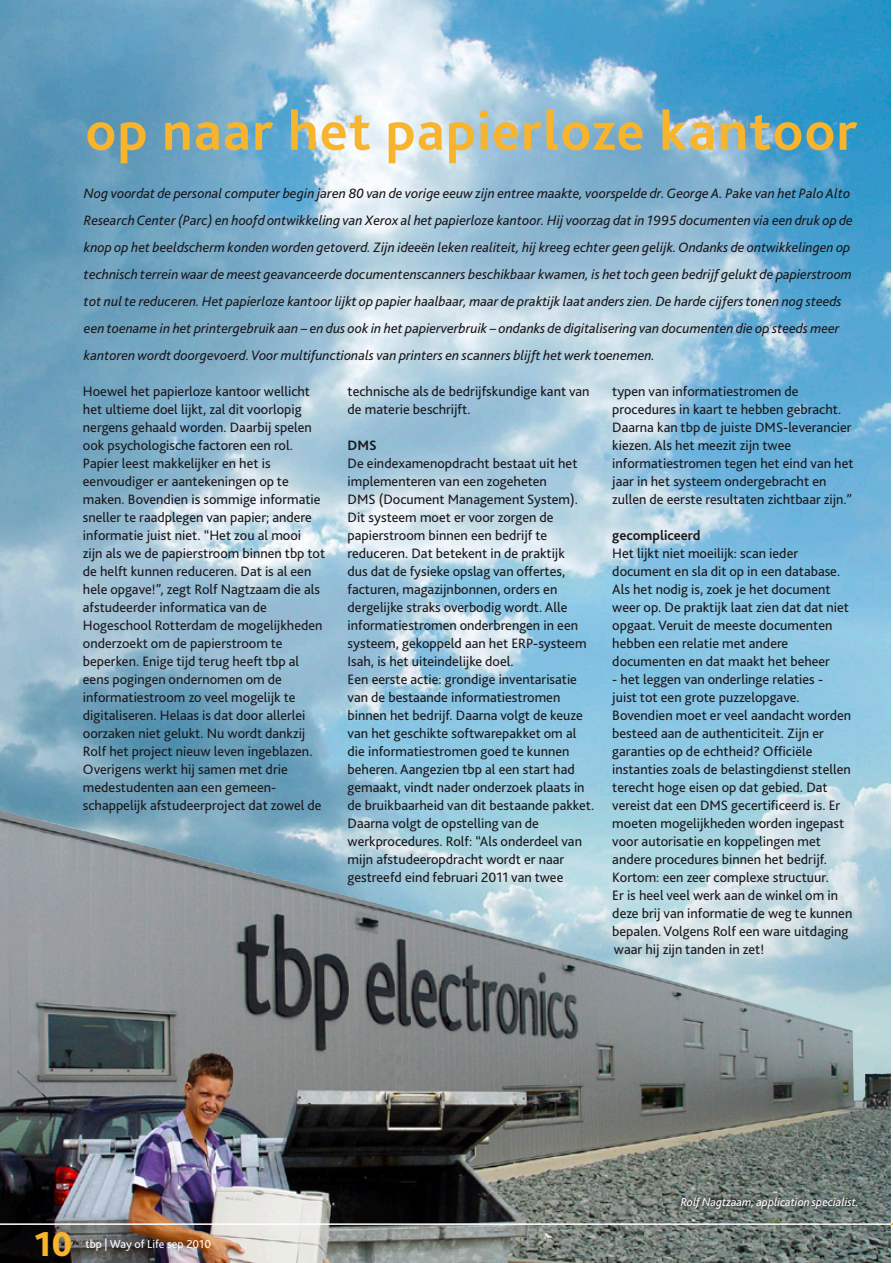
<style>
.page{position:relative;width:893px;height:1263px;background:#fff}
.page>*{position:absolute;margin:0;border:0;box-sizing:border-box;transform-origin:0 0}
.t1{font:700 57px "Bliss 2";letter-spacing:.02em;color:#f8b42c}
.t2{font:800 36px "Bliss 2";color:#f8b42c}
.t3{font:14.25px/18px "Bliss 2";color:#1a171c}
.t4{font:italic 14.25px/27px "Bliss 2";color:#1a171c}
.t5{font:700 14.25px "Bliss 2";color:#1a171c}
.t6{font:italic 12px "Bliss 2";color:#fff}
.t7{font:12px "Bliss 2";color:#fff}
</style>
<div class="page">
<img style="left:0;top:0;width:891px;height:810px">
<img style="left:0;top:810px;width:891px;height:453px">
<hr style="left:0;top:1223px;width:891px;height:2px;background:#fff">
<svg style="left:676px;top:1193px;width:185px;height:20px;background:#5f6965"></svg>
<h1 class="t1" style="left:85px;top:95px;width:773px">op naar het papierloze kantoor</h1>
<p class="t4" style="left:84px;top:179px;width:770px">Nog voordat de personal computer begin jaren 80 van de vorige eeuw zijn entree maakte, voorspelde dr. George A. Pake van het Palo Alto Research Center (Parc) en hoofd ontwikkeling van Xerox al het papierloze kantoor. Hij voorzag dat in 1995 documenten via een druk op de knop op het beeldscherm konden worden getoverd. Zijn ideeën leken realiteit, hij kreeg echter geen gelijk. Ondanks de ontwikkelingen op technisch terrein waar de meest geavanceerde documentenscanners beschikbaar kwamen, is het toch geen bedrijf gelukt de papierstroom tot nul te reduceren. Het papierloze kantoor lijkt op papier haalbaar, maar de praktijk laat anders zien. De harde cijfers tonen nog steeds een toename in het printergebruik aan – en dus ook in het papierverbruik – ondanks de digitalisering van documenten die op steeds meer kantoren wordt doorgevoerd. Voor multifunctionals van printers en scanners blijft het werk toenemen.</p>
<p class="t3" style="left:83px;top:382px;width:244px">Hoewel het papierloze kantoor wellicht het ultieme doel lijkt, zal dit voorlopig nergens gehaald worden. Daarbij spelen ook psychologische factoren een rol.<br>Papier leest makkelijker en het is eenvoudiger er aantekeningen op te maken. Bovendien is sommige informatie sneller te raadplegen van papier; andere informatie juist niet. “Het zou al mooi<br>zijn als we de papierstroom binnen tbp tot de helft kunnen reduceren. Dat is al een hele opgave!”, zegt Rolf Nagtzaam die als afstudeerder informatica van de Hogeschool Rotterdam de mogelijkheden onderzoekt om de papierstroom te beperken. Enige tijd terug heeft tbp al eens pogingen ondernomen om de informatiestroom zo veel mogelijk te digitaliseren. Helaas is dat door allerlei oorzaken niet gelukt. Nu wordt dankzij Rolf het project nieuw leven ingeblazen.<br>Overigens werkt hij samen met drie medestudenten aan een gemeen&shy;schappelijk afstudeerproject dat zowel de</p>
<p class="t3" style="left:348px;top:382px;width:244px">technische als de bedrijfskundige kant van de materie beschrijft.</p>
<p class="t5" style="left:348px;top:436px;width:31px">DMS</p>
<p class="t3" style="left:348px;top:454px;width:248px">De eindexamenopdracht bestaat uit het implementeren van een zogeheten<br>DMS (Document Management System).<br>Dit systeem moet er voor zorgen de papierstroom binnen een bedrijf te reduceren. Dat betekent in de praktijk<br>dus dat de fysieke opslag van offertes, facturen, magazijnbonnen, orders en dergelijke straks overbodig wordt. Alle informatiestromen onderbrengen in een systeem, gekoppeld aan het ERP-systeem Isah, is het uiteindelijke doel.<br>Een eerste actie: grondige inventarisatie van de bestaande informatiestromen binnen het bedrijf. Daarna volgt de keuze van het geschikte softwarepakket om al die informatiestromen goed te kunnen beheren. Aangezien tbp al een start had gemaakt, vindt nader onderzoek plaats in de bruikbaarheid van dit bestaande pakket.<br>Daarna volgt de opstelling van de werkprocedures. Rolf: “Als onderdeel van mijn afstudeeropdracht wordt er naar gestreefd eind februari 2011 van twee</p>
<p class="t3" style="left:612px;top:382px;width:243px">typen van informatiestromen de procedures in kaart te hebben gebracht.<br>Daarna kan tbp de juiste DMS-leverancier kiezen. Als het meezit zijn twee informatiestromen tegen het eind van het jaar in het systeem ondergebracht en zullen de eerste resultaten zichtbaar zijn.”</p>
<p class="t5" style="left:612px;top:526px;width:90px">gecompliceerd</p>
<p class="t3" style="left:612px;top:544px;width:238px">Het lijkt niet moeilijk: scan ieder document en sla dit op in een database.<br>Als het nodig is, zoek je het document weer op. De praktijk laat zien dat dat niet opgaat. Veruit de meeste documenten hebben een relatie met andere documenten en dat maakt het beheer</p>
<p class="t3" style="left:612px;top:670px;width:242px">- het leggen van onderlinge relaties -<br>juist tot een grote puzzelopgave.<br>Bovendien moet er veel aandacht worden besteed aan de authenticiteit. Zijn er garanties op de echtheid? Officiële instanties zoals de belastingdienst stellen terecht hoge eisen op dat gebied. Dat vereist dat een DMS gecertificeerd is. Er moeten mogelijkheden worden ingepast voor autorisatie en koppelingen met andere procedures binnen het bedrijf.<br>Kortom: een zeer complexe structuur.<br>Er is heel veel werk aan de winkel om in deze brij van informatie de weg te kunnen bepalen. Volgens Rolf een ware uitdaging waar hij zijn tanden in zet!</p>
<h2 class="t2" style="left:34px;top:1221px;width:40px">10</h2>
<p class="t7" style="left:85px;top:1236px;width:127px">tbp | Way of Life sep 2010</p>
<p class="t6" style="left:681px;top:1195px;width:180px">Rolf Nagtzaam, application specialist.</p>
</div>
